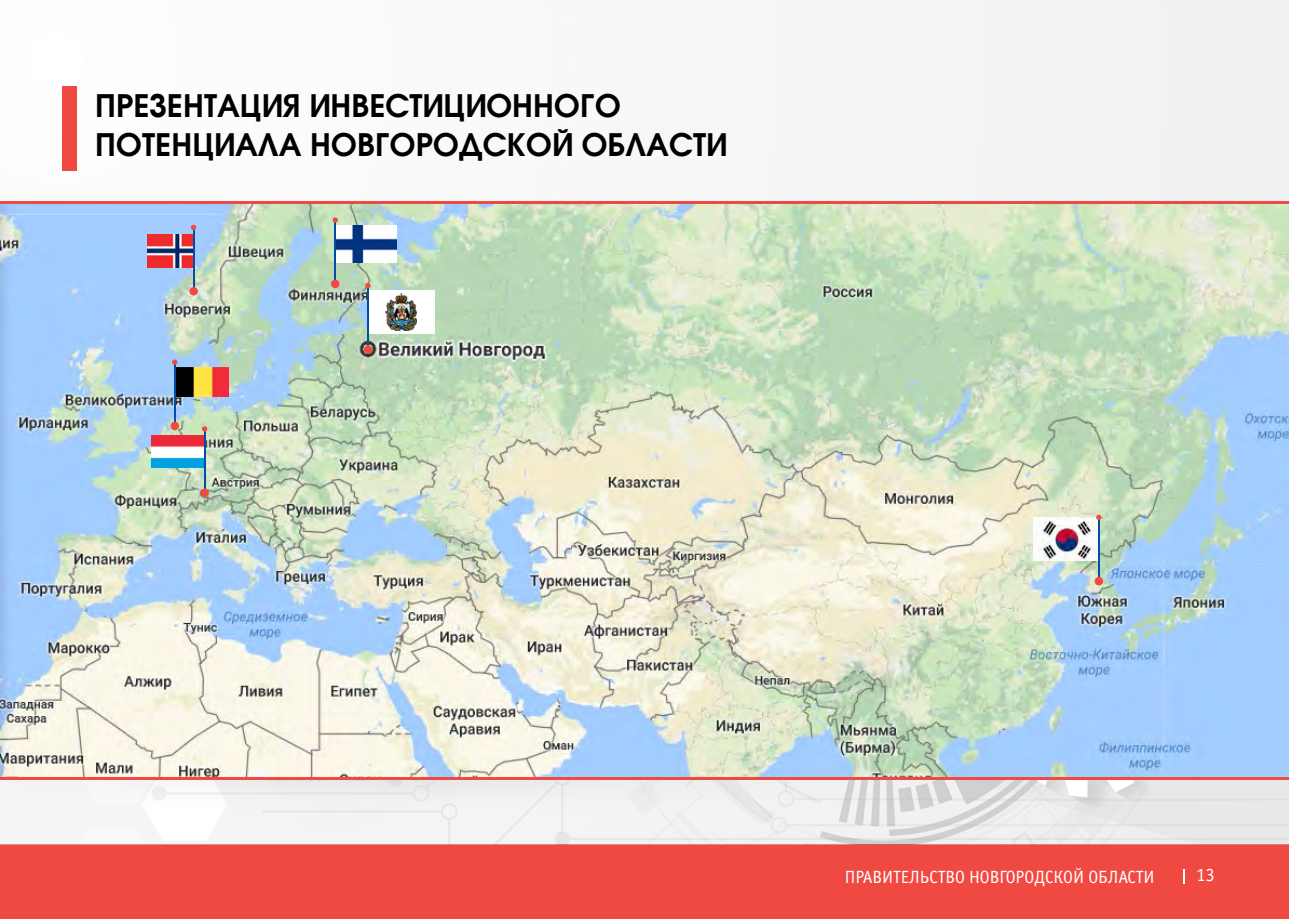
<style>
.page{position:relative;width:1289px;height:919px;background:#fff}
.page>*{position:absolute;margin:0;border:0;box-sizing:border-box;transform-origin:0 0}
.t1{font:700 32.4px/39px "Avanti";color:#000}
.t2{font:18.75px "Officina Sans C";color:#fff}
.t3{font:17.7px "Officina Sans C";color:#fff}
</style>
<div class="page">
<div style="left:0;top:844px;width:1288px;height:74px;background:#f04942"></div>
<svg style="left:1183px;top:869px;width:1px;height:15px"></svg>
<img style="left:0;top:0;width:1288px;height:844px">
<div style="left:63px;top:86px;width:14px;height:84px;background:#f04942"></div>
<img style="left:1px;top:204px;width:1287px;height:573px">
<img style="left:1033px;top:517px;width:64px;height:44px">
<hr style="left:0;top:201px;width:1288px;height:3px;background:#f04942">
<hr style="left:0;top:777px;width:1288px;height:3px;background:#f04942">
<hr style="left:1097px;top:517px;width:2px;height:64px;background:#034ea2">
<div style="left:1094px;top:577px;width:9px;height:8px;background:#f04942;border-radius:50%"></div>
<div style="left:368px;top:290px;width:66px;height:44px;background:#fff"></div>
<svg style="left:1096px;top:514px;width:5px;height:6px"></svg>
<hr style="left:367px;top:285px;width:2px;height:64px;background:#034ea2">
<div style="left:364px;top:345px;width:8px;height:8px;background:#f04942;border-radius:50%"></div>
<svg style="left:365px;top:283px;width:5px;height:5px"></svg>
<img style="left:385px;top:293px;width:32px;height:38px">
<img style="left:336px;top:225px;width:60px;height:37px">
<img style="left:147px;top:234px;width:46px;height:33px">
<hr style="left:193px;top:227px;width:1px;height:64px;background:#034ea2">
<div style="left:189px;top:287px;width:9px;height:8px;background:#f04942;border-radius:50%"></div>
<svg style="left:191px;top:225px;width:5px;height:5px"></svg>
<img style="left:151px;top:435px;width:53px;height:32px">
<img style="left:176px;top:368px;width:52px;height:28px">
<hr style="left:204px;top:429px;width:1px;height:63px;background:#034ea2">
<div style="left:200px;top:488px;width:9px;height:9px;background:#f04942;border-radius:50%"></div>
<svg style="left:202px;top:426px;width:5px;height:5px"></svg>
<hr style="left:174px;top:362px;width:2px;height:64px;background:#034ea2">
<div style="left:170px;top:421px;width:9px;height:9px;background:#f04942;border-radius:50%"></div>
<svg style="left:172px;top:359px;width:5px;height:6px"></svg>
<hr style="left:334px;top:220px;width:2px;height:64px;background:#034ea2">
<div style="left:331px;top:279px;width:8px;height:9px;background:#f04942;border-radius:50%"></div>
<svg style="left:332px;top:217px;width:6px;height:6px"></svg>
<p class="t1" style="left:95px;top:86px;width:633px">ПРЕЗЕНТАЦИЯ ИНВЕСТИЦИОННОГО<br>ПОТЕНЦИАЛА НОВГОРОДСКОЙ ОБЛАСТИ</p>
<p class="t3" style="left:844px;top:867px;width:311px">ПРАВИТЕЛЬСТВО НОВГОРОДСКОЙ ОБЛАСТИ</p>
<p class="t2" style="left:1195px;top:864px;width:20px">13</p>
</div>
